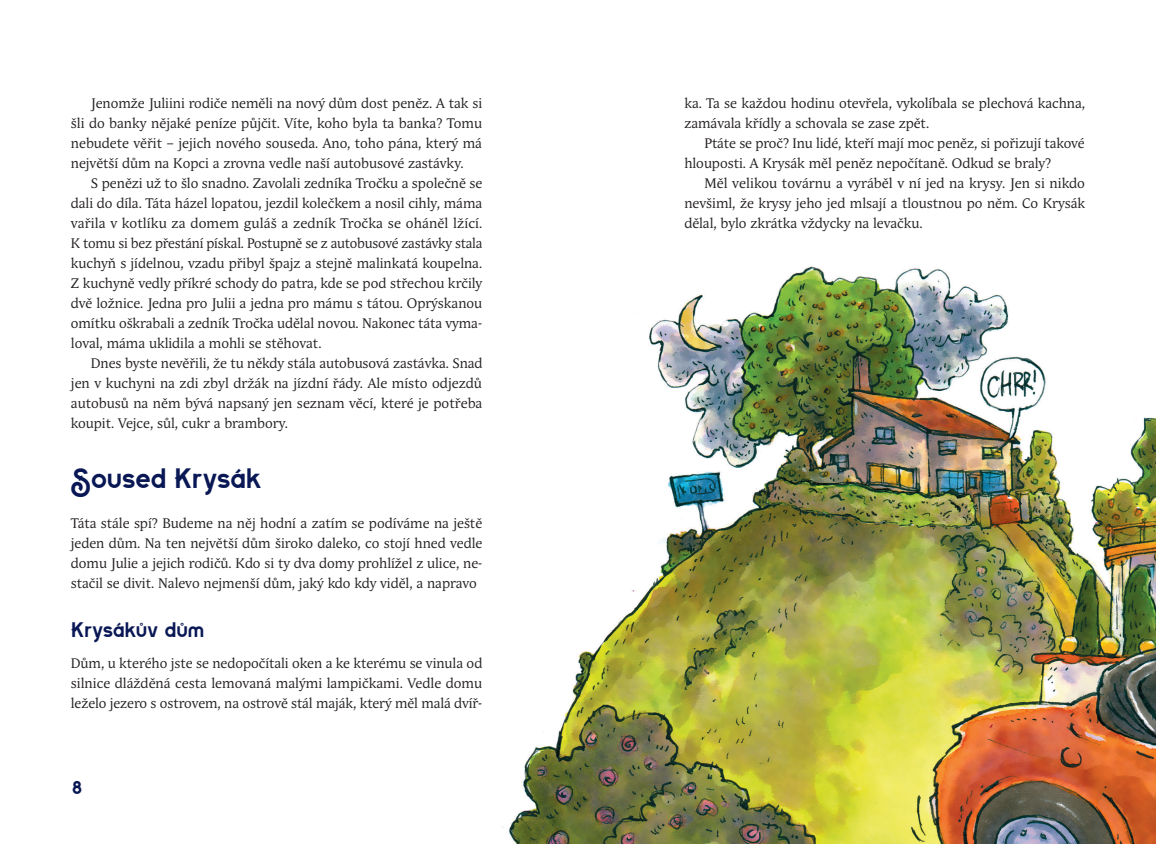
<style>
.page{position:relative;width:1156px;height:844px;background:#fff}
.page>*{position:absolute;margin:0;border:0;box-sizing:border-box;transform-origin:0 0}
.t1{font:30px "Bertha";letter-spacing:-.015em;color:#091855}
.Nadpis_2{font:22.5px "Bertha";letter-spacing:-.02em;color:#091855}
.t2{font:20px "Bertha";color:#091855}
.Normal_bez_odstavce{font:13.75px/20px "Andulka Book Pro";color:#231f20;text-align:justify}
</style>
<div class="page">
<img style="left:502px;top:266px;width:653px;height:577px">
<p class="Normal_bez_odstavce" style="left:71px;top:93px;width:412px;text-indent:20px">Jenomže Juliini rodiče neměli na nový dům dost peněz. A tak si šli do banky nějaké peníze půjčit. Víte, koho byla ta banka? Tomu nebudete věřit – jejich nového souseda. Ano, toho pána, který má největší dům na Kopci a zrovna vedle naší autobusové zastávky.</p>
<p class="Normal_bez_odstavce" style="left:71px;top:173px;width:413px;text-indent:20px">S penězi už to šlo snadno. Zavolali zedníka Tročku a společně se dali do díla. Táta házel lopatou, jezdil kolečkem a nosil cihly, máma vařila v kotlíku za domem guláš a zedník Tročka se oháněl lžící.<br>K tomu si bez přestání pískal. Postupně se z autobusové zastávky stala kuchyň s jídelnou, vzadu přibyl špajz a stejně malinkatá koupelna.<br>Z kuchyně vedly příkré schody do patra, kde se pod střechou krčily dvě ložnice. Jedna pro Julii a jedna pro mámu s tátou. Oprýskanou omítku oškrabali a zedník Tročka udělal novou. Nakonec táta vyma&shy;loval, máma uklidila a mohli se stěhovat.</p>
<p class="Normal_bez_odstavce" style="left:71px;top:353px;width:413px;text-indent:20px">Dnes byste nevěřili, že tu někdy stála autobusová zastávka. Snad jen v kuchyni na zdi zbyl držák na jízdní řády. Ale místo odjezdů autobusů na něm bývá napsaný jen seznam věcí, které je potřeba koupit. Vejce, sůl, cukr a brambory.</p>
<p class="t1" style="left:71px;top:460px;width:193px">Soused Krysák</p>
<p class="Normal_bez_odstavce" style="left:71px;top:513px;width:413px">Táta stále spí? Budeme na něj hodní a zatím se podíváme na ještě jeden dům. Na ten největší dům široko daleko, co stojí hned vedle domu Julie a jejich rodičů. Kdo si ty dva domy prohlížel z ulice, ne&shy;stačil se divit. Nalevo nejmenší dům, jaký kdo kdy viděl, a napravo</p>
<p class="Nadpis_2" style="left:71px;top:616px;width:135px">Krysákův dům</p>
<p class="Normal_bez_odstavce" style="left:71px;top:653px;width:413px">Dům, u kterého jste se nedopočítali oken a ke kterému se vinula od silnice dlážděná cesta lemovaná malými lampičkami. Vedle domu leželo jezero s ostrovem, na ostrově stál maják, který měl malá dvíř-</p>
<h3 class="t2" style="left:72px;top:775px;width:12px">8</h3>
<p class="Normal_bez_odstavce" style="left:684px;top:93px;width:402px">ka. Ta se každou hodinu otevřela, vykolíbala se plechová kachna, zamávala křídly a schovala se zase zpět.</p>
<p class="Normal_bez_odstavce" style="left:684px;top:133px;width:402px;text-indent:20px">Ptáte se proč? Inu lidé, kteří mají moc peněz, si pořizují takové hlouposti. A Krysák měl peněz nepočítaně. Odkud se braly?</p>
<p class="Normal_bez_odstavce" style="left:684px;top:173px;width:402px;text-indent:20px">Měl velikou továrnu a vyráběl v ní jed na krysy. Jen si nikdo nevšiml, že krysy jeho jed mlsají a tloustnou po něm. Co Krysák dělal, bylo zkrátka vždycky na levačku.</p>
</div>
